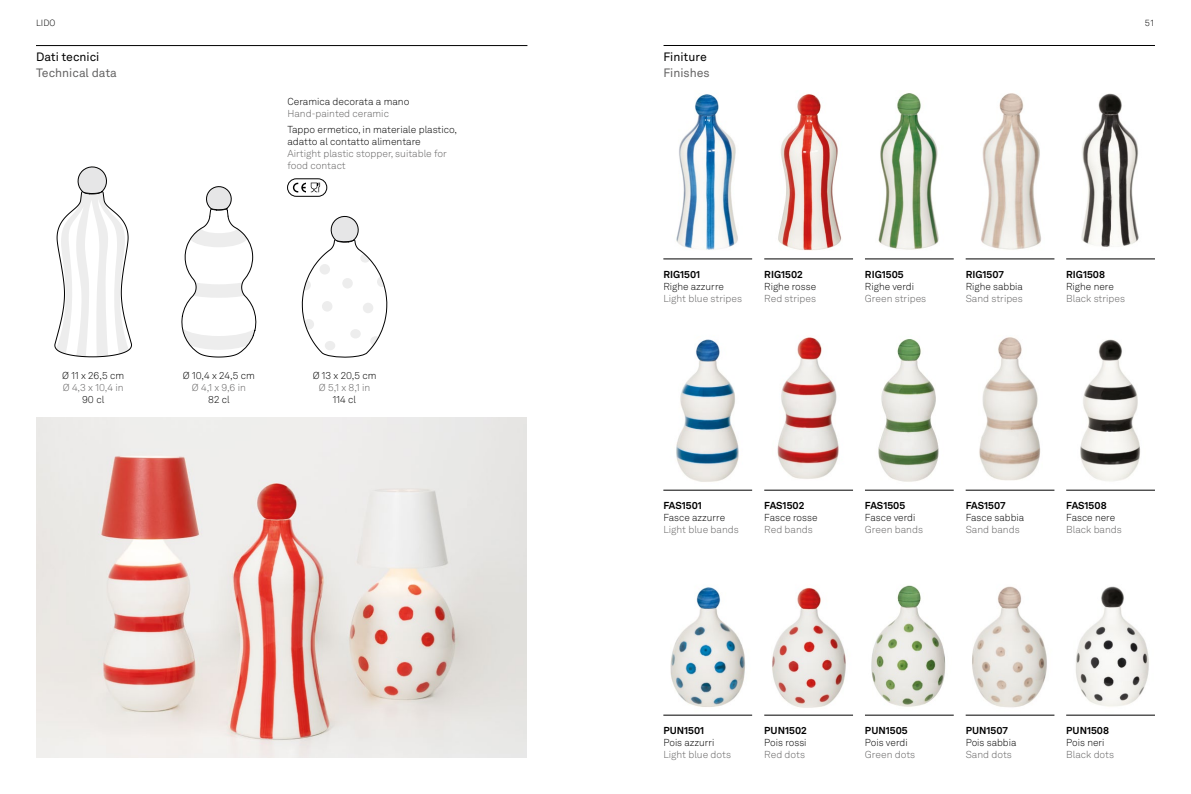
<style>
.page{position:relative;width:1191px;height:794px;background:#fff}
.page>*{position:absolute;margin:0;border:0;box-sizing:border-box;transform-origin:0 0}
.t1{font:12px "Akkurat LL";color:#646363}
.t2{font:12px "Akkurat LL";color:#000}
.t3{font:300 10px/12px "Akkurat LL";color:#000}
.t4{font:300 10px/12px "Akkurat LL";color:#646363}
.t5{font:700 10px "Akkurat LL";color:#000}
.t6{font:300 9px "Akkurat";color:#000}
</style>
<div class="page">
<img style="left:36px;top:418px;width:490px;height:340px">
<hr style="left:36px;top:45px;width:491px;height:1px;background:#000">
<hr style="left:663px;top:45px;width:492px;height:1px;background:#000">
<img style="left:1066px;top:93px;width:89px;height:166px">
<img style="left:1066px;top:586px;width:89px;height:129px">
<img style="left:1066px;top:339px;width:89px;height:151px">
<img style="left:965px;top:93px;width:89px;height:166px">
<img style="left:865px;top:93px;width:88px;height:166px">
<img style="left:764px;top:94px;width:89px;height:165px">
<img style="left:663px;top:94px;width:89px;height:165px">
<img style="left:663px;top:587px;width:89px;height:128px">
<img style="left:764px;top:587px;width:89px;height:128px">
<img style="left:865px;top:585px;width:88px;height:130px">
<img style="left:965px;top:586px;width:89px;height:129px">
<img style="left:663px;top:339px;width:89px;height:151px">
<img style="left:764px;top:337px;width:89px;height:153px">
<img style="left:865px;top:339px;width:88px;height:151px">
<img style="left:965px;top:337px;width:87px;height:153px">
<hr style="left:663px;top:259px;width:89px;height:1px;background:#000">
<hr style="left:663px;top:715px;width:89px;height:1px;background:#000">
<hr style="left:663px;top:490px;width:89px;height:1px;background:#000">
<hr style="left:764px;top:259px;width:89px;height:1px;background:#000">
<hr style="left:764px;top:715px;width:89px;height:1px;background:#000">
<hr style="left:764px;top:490px;width:89px;height:1px;background:#000">
<hr style="left:865px;top:259px;width:88px;height:1px;background:#000">
<hr style="left:865px;top:715px;width:88px;height:1px;background:#000">
<hr style="left:865px;top:490px;width:88px;height:1px;background:#000">
<hr style="left:965px;top:259px;width:89px;height:1px;background:#000">
<hr style="left:965px;top:715px;width:89px;height:1px;background:#000">
<hr style="left:965px;top:490px;width:89px;height:1px;background:#000">
<hr style="left:1066px;top:259px;width:89px;height:1px;background:#000">
<hr style="left:1066px;top:715px;width:89px;height:1px;background:#000">
<hr style="left:1066px;top:490px;width:89px;height:1px;background:#000">
<div style="left:287px;top:179px;width:40px;height:17px;border:1px solid #000;border-radius:9px"></div>
<svg style="left:293px;top:183px;width:27px;height:9px"></svg>
<svg style="left:55px;top:166px;width:77px;height:191px"></svg>
<svg style="left:302px;top:216px;width:85px;height:142px"></svg>
<svg style="left:181px;top:186px;width:75px;height:171px"></svg>
<p class="t6" style="left:36px;top:18px;width:21px">LIDO</p>
<p class="t6" style="left:1144px;top:18px;width:12px">51</p>
<p class="t2" style="left:36px;top:48px;width:65px">Dati tecnici</p>
<p class="t1" style="left:36px;top:64px;width:82px">Technical data</p>
<p class="t2" style="left:663px;top:48px;width:45px">Finiture</p>
<p class="t1" style="left:663px;top:64px;width:48px">Finishes</p>
<p class="t3" style="left:287px;top:95px;width:124px">Ceramica decorata a mano</p>
<p class="t4" style="left:287px;top:107px;width:103px">Hand-painted ceramic</p>
<p class="t3" style="left:287px;top:123px;width:171px">Tappo ermetico, in materiale plastico, adatto al contatto alimentare</p>
<p class="t4" style="left:287px;top:147px;width:161px">Airtight plastic stopper, suitable for food contact</p>
<p class="t5" style="left:663px;top:266px;width:38px">RIG1501</p>
<p class="t3" style="left:663px;top:280px;width:62px">Righe azzurre</p>
<p class="t4" style="left:663px;top:292px;width:80px">Light blue stripes</p>
<p class="t5" style="left:764px;top:266px;width:40px">RIG1502</p>
<p class="t3" style="left:764px;top:280px;width:53px">Righe rosse</p>
<p class="t4" style="left:764px;top:292px;width:53px">Red stripes</p>
<p class="t5" style="left:865px;top:266px;width:40px">RIG1505</p>
<p class="t3" style="left:865px;top:280px;width:51px">Righe verdi</p>
<p class="t4" style="left:865px;top:292px;width:63px">Green stripes</p>
<p class="t5" style="left:965px;top:266px;width:40px">RIG1507</p>
<p class="t3" style="left:965px;top:280px;width:59px">Righe sabbia</p>
<p class="t4" style="left:965px;top:292px;width:59px">Sand stripes</p>
<p class="t5" style="left:1066px;top:266px;width:40px">RIG1508</p>
<p class="t3" style="left:1066px;top:280px;width:49px">Righe nere</p>
<p class="t4" style="left:1066px;top:292px;width:60px">Black stripes</p>
<p class="t3" style="left:62px;top:369px;width:63px">Ø 11 x 26,5 cm</p>
<p class="t4" style="left:63px;top:381px;width:62px">Ø 4,3 x 10,4 in</p>
<p class="t3" style="left:82px;top:393px;width:24px">90 cl</p>
<p class="t3" style="left:183px;top:369px;width:73px">Ø 10,4 x 24,5 cm</p>
<p class="t4" style="left:192px;top:381px;width:56px">Ø 4,1 x 9,6 in</p>
<p class="t3" style="left:208px;top:393px;width:23px">82 cl</p>
<p class="t3" style="left:313px;top:369px;width:65px">Ø 13 x 20,5 cm</p>
<p class="t4" style="left:319px;top:381px;width:53px">Ø 5,1 x 8,1 in</p>
<p class="t3" style="left:333px;top:393px;width:25px">114 cl</p>
<p class="t5" style="left:663px;top:498px;width:40px">FAS1501</p>
<p class="t3" style="left:663px;top:511px;width:63px">Fasce azzurre</p>
<p class="t4" style="left:663px;top:523px;width:77px">Light blue bands</p>
<p class="t5" style="left:764px;top:498px;width:42px">FAS1502</p>
<p class="t3" style="left:764px;top:511px;width:55px">Fasce rosse</p>
<p class="t4" style="left:764px;top:523px;width:50px">Red bands</p>
<p class="t5" style="left:865px;top:498px;width:42px">FAS1505</p>
<p class="t3" style="left:865px;top:511px;width:52px">Fasce verdi</p>
<p class="t4" style="left:865px;top:523px;width:60px">Green bands</p>
<p class="t5" style="left:965px;top:498px;width:41px">FAS1507</p>
<p class="t3" style="left:965px;top:511px;width:60px">Fasce sabbia</p>
<p class="t4" style="left:965px;top:523px;width:55px">Sand bands</p>
<p class="t5" style="left:1066px;top:498px;width:42px">FAS1508</p>
<p class="t3" style="left:1066px;top:511px;width:51px">Fasce nere</p>
<p class="t4" style="left:1066px;top:523px;width:57px">Black bands</p>
<p class="t5" style="left:663px;top:722px;width:42px">PUN1501</p>
<p class="t3" style="left:663px;top:736px;width:53px">Pois azzurri</p>
<p class="t4" style="left:663px;top:748px;width:69px">Light blue dots</p>
<p class="t5" style="left:764px;top:722px;width:44px">PUN1502</p>
<p class="t3" style="left:764px;top:736px;width:44px">Pois rossi</p>
<p class="t4" style="left:764px;top:748px;width:42px">Red dots</p>
<p class="t5" style="left:865px;top:722px;width:44px">PUN1505</p>
<p class="t3" style="left:865px;top:736px;width:44px">Pois verdi</p>
<p class="t4" style="left:865px;top:748px;width:52px">Green dots</p>
<p class="t5" style="left:965px;top:722px;width:44px">PUN1507</p>
<p class="t3" style="left:965px;top:736px;width:52px">Pois sabbia</p>
<p class="t4" style="left:965px;top:748px;width:48px">Sand dots</p>
<p class="t5" style="left:1066px;top:722px;width:44px">PUN1508</p>
<p class="t3" style="left:1066px;top:736px;width:40px">Pois neri</p>
<p class="t4" style="left:1066px;top:748px;width:49px">Black dots</p>
</div>
